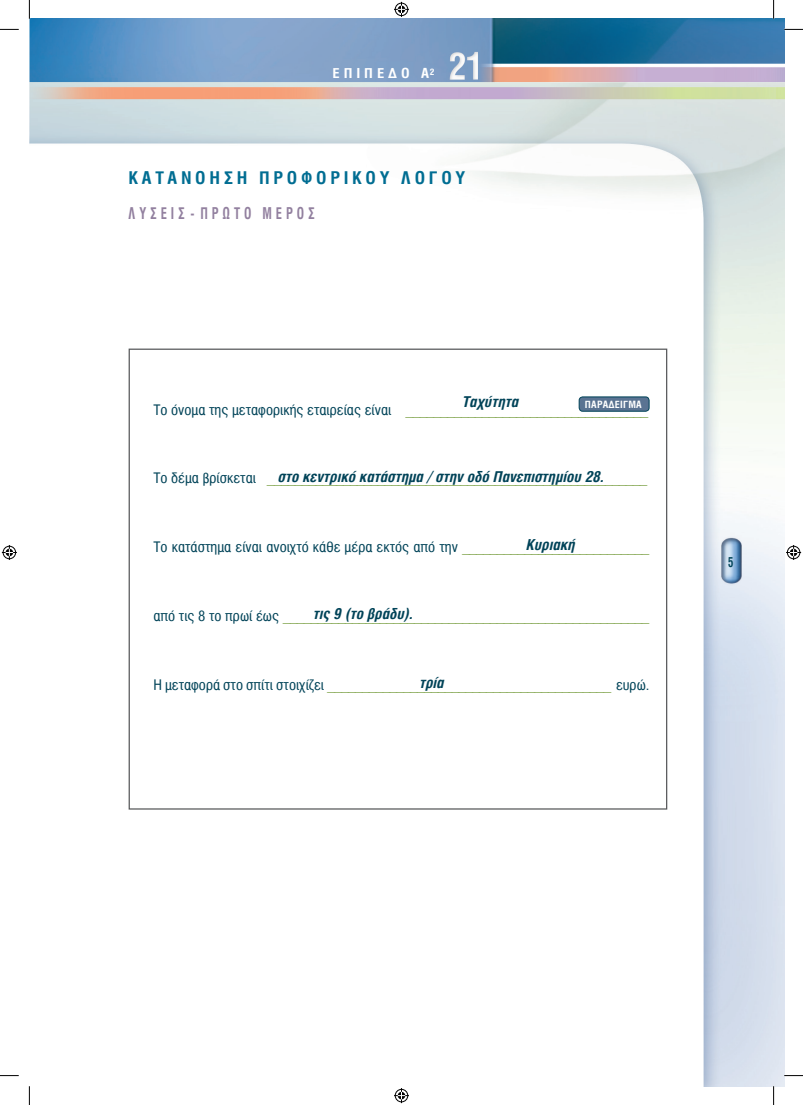
<style>
.page{position:relative;width:803px;height:1105px;background:#fff}
.page>*{position:absolute;margin:0;border:0;box-sizing:border-box;transform-origin:0 0}
.t1{font:700 17.5px "Mg Helvetica Cond";letter-spacing:.2em;color:#006d92;scale:1.05 1}
.t2{font:700 16.25px "Mg Helvetica Cond";letter-spacing:.3em;color:#92809f;scale:.8 1}
.t3{font:italic 700 15px "Mg Helvetica Cond";color:#004358;scale:1.05 1}
.t4{font:14.38px "Mg Helvetica Cond";color:#004358;scale:1.05 1}
.t5{font:700 13.75px "Mg Helvetica Cond";letter-spacing:.26em;color:#fff;scale:1.1 1}
.t6{font:700 13.75px "Mg Helvetica Cond";color:#004358;scale:.8 1}
.t7{font:13.12px "Mg Helvetica Cond";color:#8eae5f;scale:1.3 1}
.t8{font:700 10px "Mg Helvetica Cond";letter-spacing:.02em;color:#fff;scale:1.05 1}
.s1{font-size:13.12px;color:#8eae5f}
.s2{font-size:14.38px;color:#004358}
</style>
<div class="page">
<img style="left:29px;top:19px;width:755px;height:1066px">
<div style="left:579px;top:397px;width:70px;height:14px;background:#5a7392;border-radius:4px"></div>
<div style="left:579px;top:396px;width:70px;height:15px;border:1px solid #004358;border-radius:4px"></div>
<svg style="left:0;top:29px;width:19px;height:1px"></svg>
<svg style="left:784px;top:29px;width:19px;height:1px"></svg>
<svg style="left:29px;top:0;width:1px;height:19px"></svg>
<svg style="left:29px;top:1086px;width:1px;height:18px"></svg>
<svg style="left:773px;top:0;width:1px;height:19px"></svg>
<svg style="left:773px;top:1085px;width:1px;height:19px"></svg>
<svg style="left:394px;top:2px;width:15px;height:15px"></svg>
<svg style="left:394px;top:1088px;width:15px;height:14px"></svg>
<svg style="left:2px;top:545px;width:15px;height:15px"></svg>
<svg style="left:786px;top:545px;width:15px;height:15px"></svg>
<p class="t5" style="left:333px;top:66px;width:94px">ΕΠΙΠΕΔΟ Α<sup>2</sup></p>
<h1 class="t1" style="left:129px;top:168px;width:322px">ΚΑΤΑΝΟΗΣΗ ΠΡΟΦΟΡΙΚΟΥ ΛΟΓΟΥ</h1>
<p class="t2" style="left:129px;top:203px;width:234px">ΛΥΣΕΙΣ - ΠΡΩΤΟ ΜΕΡΟΣ</p>
<p class="t3" style="left:462px;top:393px;width:55px">Ταχύτητα</p>
<p class="t8" style="left:585px;top:398px;width:56px">ΠΑΡΑΔΕΙΓΜΑ</p>
<p class="t4" style="left:153px;top:401px;width:473px">Το όνομα της μεταφορικής εταιρείας είναι <span class="s1">___________________________________</span></p>
<p class="t3" style="left:277px;top:468px;width:312px">στο κεντρικό κατάστημα / στην οδό Πανεπιστημίου 28.</p>
<p class="t7" style="left:153px;top:471px;width:382px"><span class="s2">Το δέμα βρίσκεται</span> _______________________________________________________</p>
<p class="t3" style="left:525px;top:536px;width:48px">Κυριακή</p>
<p class="t4" style="left:153px;top:538px;width:474px">Το κατάστημα είναι ανοιχτό κάθε μέρα εκτός από την <span class="s1">___________________________</span></p>
<p class="t3" style="left:313px;top:605px;width:96px">τις 9 (το βράδυ).</p>
<p class="t7" style="left:153px;top:608px;width:383px"><span class="s2">από τις 8 το πρωί έως</span> _____________________________________________________</p>
<p class="t3" style="left:419px;top:674px;width:25px">τρία</p>
<p class="t7" style="left:153px;top:677px;width:383px"><span class="s2">Η μεταφορά στο σπίτι στοιχίζει</span> _________________________________________ <span class="s2">ευρώ.</span></p>
<p class="t6" style="left:728px;top:554px;width:8px">5</p>
</div>
